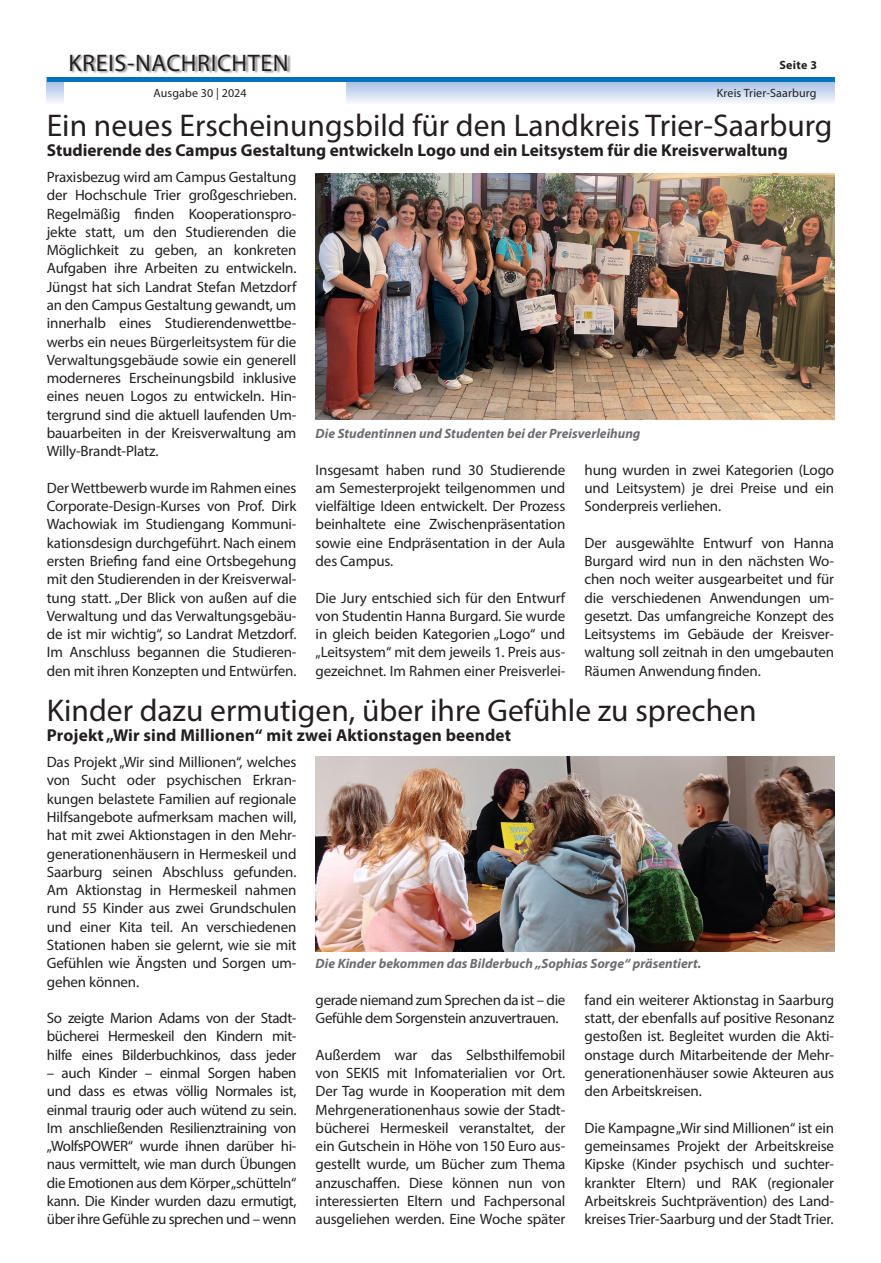
<style>
.page{position:relative;width:881px;height:1263px;background:#fff}
.page>*{position:absolute;margin:0;border:0;box-sizing:border-box;transform-origin:0 0}
.Headline{font:31.5px "Myriad Pro";color:#231f20}
.t1{font:24px "Myriad Pro";letter-spacing:.025em;color:#231f20}
.Subline{font:700 17.25px "Myriad Pro";color:#231f20}
.Fließtext{font:15px/18.3px "Myriad Pro";letter-spacing:-.01em;color:#231f20;text-align:justify}
.Bilduntertitel{font:italic 700 13.5px "Myriad Pro";color:#6c6d70}
.t2{font:12px "Myriad Pro";letter-spacing:.01em;color:#231f20}
.t3{font:700 12px "Myriad Pro";letter-spacing:.025em;color:#231f20}
</style>
<div class="page">
<svg style="left:47px;top:82px;width:786px;height:21px;background:#cedbef"></svg>
<div style="left:64px;top:0;width:281px;height:113px;background:#fff"></div>
<div style="left:71px;top:54px;width:220px;height:20px;background:#231f20;opacity:.5"></div>
<hr style="left:47px;top:78px;width:786px;height:4px;background:#0072bc">
<img style="left:315px;top:173px;width:518px;height:247px">
<img style="left:315px;top:757px;width:518px;height:194px">
<h2 class="t1" style="left:68px;top:48px;width:221px">KREIS-NACHRICHTEN</h2>
<p class="t3" style="left:779px;top:57px;width:39px">Seite 3</p>
<p class="t2" style="left:153px;top:86px;width:95px">Ausgabe 30 | 2024</p>
<p class="Headline" style="left:47px;top:106px;width:787px">Ein neues Erscheinungsbild für den Landkreis Trier-Saarburg</p>
<p class="Subline" style="left:47px;top:139px;width:742px">Studierende des Campus Gestaltung entwickeln Logo und ein Leitsystem für die Kreisverwaltung</p>
<p class="t2" style="left:716px;top:86px;width:101px">Kreis Trier-Saarburg</p>
<p class="Fließtext" style="left:47px;top:168px;width:251px">Praxisbezug wird am Campus Gestaltung der Hochschule Trier großgeschrieben.<br>Regelmäßig finden Kooperationspro&shy;jekte statt, um den Studierenden die Möglichkeit zu geben, an konkreten Aufgaben ihre Arbeiten zu entwickeln.<br>Jüngst hat sich Landrat Stefan Metzdorf an den Campus Gestaltung gewandt, um innerhalb eines Studierendenwettbe&shy;werbs ein neues Bürgerleitsystem für die Verwaltungsgebäude sowie ein generell moderneres Erscheinungsbild inklusive eines neuen Logos zu entwickeln. Hin&shy;tergrund sind die aktuell laufenden Um&shy;bauarbeiten in der Kreisverwaltung am Willy-Brandt-Platz.</p>
<p class="Fließtext" style="left:47px;top:478px;width:251px">Der Wettbewerb wurde im Rahmen eines Corporate-Design-Kurses von Prof. Dirk Wachowiak im Studiengang Kommuni&shy;kationsdesign durchgeführt. Nach einem ersten Briefing fand eine Ortsbegehung mit den Studierenden in der Kreisverwal&shy;tung statt. „Der Blick von außen auf die Verwaltung und das Verwaltungsgebäu&shy;de ist mir wichtig“, so Landrat Metzdorf.<br>Im Anschluss begannen die Studieren&shy;den mit ihren Konzepten und Entwürfen.</p>
<p class="Bilduntertitel" style="left:315px;top:425px;width:326px">Die Studentinnen und Studenten bei der Preisverleihung</p>
<p class="Fließtext" style="left:315px;top:460px;width:251px">Insgesamt haben rund 30 Studierende am Semesterprojekt teilgenommen und vielfältige Ideen entwickelt. Der Prozess beinhaltete eine Zwischenpräsentation sowie eine Endpräsentation in der Aula des Campus.</p>
<p class="Fließtext" style="left:315px;top:588px;width:251px">Die Jury entschied sich für den Entwurf von Studentin Hanna Burgard. Sie wurde in gleich beiden Kategorien „Logo“ und „Leitsystem“ mit dem jeweils 1. Preis aus&shy;gezeichnet. Im Rahmen einer Preisverlei-</p>
<p class="Fließtext" style="left:584px;top:460px;width:251px">hung wurden in zwei Kategorien (Logo und Leitsystem) je drei Preise und ein Sonderpreis verliehen.</p>
<p class="Fließtext" style="left:584px;top:533px;width:251px">Der ausgewählte Entwurf von Hanna Burgard wird nun in den nächsten Wo&shy;chen noch weiter ausgearbeitet und für die verschiedenen Anwendungen um&shy;gesetzt. Das umfangreiche Konzept des Leitsystems im Gebäude der Kreisver&shy;waltung soll zeitnah in den umgebauten Räumen Anwendung finden.</p>
<p class="Headline" style="left:47px;top:691px;width:711px">Kinder dazu ermutigen, über ihre Gefühle zu sprechen</p>
<p class="Subline" style="left:47px;top:724px;width:466px">Projekt „Wir sind Millionen“ mit zwei Aktionstagen beendet</p>
<p class="Fließtext" style="left:47px;top:753px;width:251px">Das Projekt „Wir sind Millionen“, welches von Sucht oder psychischen Erkran&shy;kungen belastete Familien auf regionale Hilfsangebote aufmerksam machen will, hat mit zwei Aktionstagen in den Mehr&shy;generationenhäusern in Hermeskeil und Saarburg seinen Abschluss gefunden.<br>Am Aktionstag in Hermeskeil nahmen rund 55 Kinder aus zwei Grundschulen und einer Kita teil. An verschiedenen Stationen haben sie gelernt, wie sie mit Gefühlen wie Ängsten und Sorgen um&shy;gehen können.</p>
<p class="Fließtext" style="left:47px;top:1009px;width:251px">So zeigte Marion Adams von der Stadt&shy;bücherei Hermeskeil den Kindern mit&shy;hilfe eines Bilderbuchkinos, dass jeder</p>
<p class="Fließtext" style="left:47px;top:1063px;width:251px">– auch Kinder – einmal Sorgen haben und dass es etwas völlig Normales ist, einmal traurig oder auch wütend zu sein.<br>Im anschließenden Resilienztraining von „WolfsPOWER“ wurde ihnen darüber hi&shy;naus vermittelt, wie man durch Übungen die Emotionen aus dem Körper „schütteln“ kann. Die Kinder wurden dazu ermutigt, über ihre Gefühle zu sprechen und – wenn</p>
<p class="Bilduntertitel" style="left:315px;top:955px;width:387px">Die Kinder bekommen das Bilderbuch „Sophias Sorge“ präsentiert.</p>
<p class="Fließtext" style="left:584px;top:990px;width:251px">fand ein weiterer Aktionstag in Saarburg statt, der ebenfalls auf positive Resonanz gestoßen ist. Begleitet wurden die Akti&shy;onstage durch Mitarbeitende der Mehr&shy;generationenhäuser sowie Akteuren aus den Arbeitskreisen.</p>
<p class="Fließtext" style="left:584px;top:1118px;width:251px">Die Kampagne „Wir sind Millionen“ ist ein gemeinsames Projekt der Arbeitskreise Kipske (Kinder psychisch und suchter&shy;krankter Eltern) und RAK (regionaler Arbeitskreis Suchtprävention) des Land&shy;kreises Trier-Saarburg und der Stadt Trier.</p>
<p class="Fließtext" style="left:315px;top:990px;width:251px">gerade niemand zum Sprechen da ist – die<br>Gefühle dem Sorgenstein anzuvertrauen.</p>
<p class="Fließtext" style="left:315px;top:1045px;width:251px">Außerdem war das Selbsthilfemobil von SEKIS mit Infomaterialien vor Ort.<br>Der Tag wurde in Kooperation mit dem Mehrgenerationenhaus sowie der Stadt&shy;bücherei Hermeskeil veranstaltet, der ein Gutschein in Höhe von 150 Euro aus&shy;gestellt wurde, um Bücher zum Thema anzuschaffen. Diese können nun von interessierten Eltern und Fachpersonal ausgeliehen werden. Eine Woche später</p>
</div>
